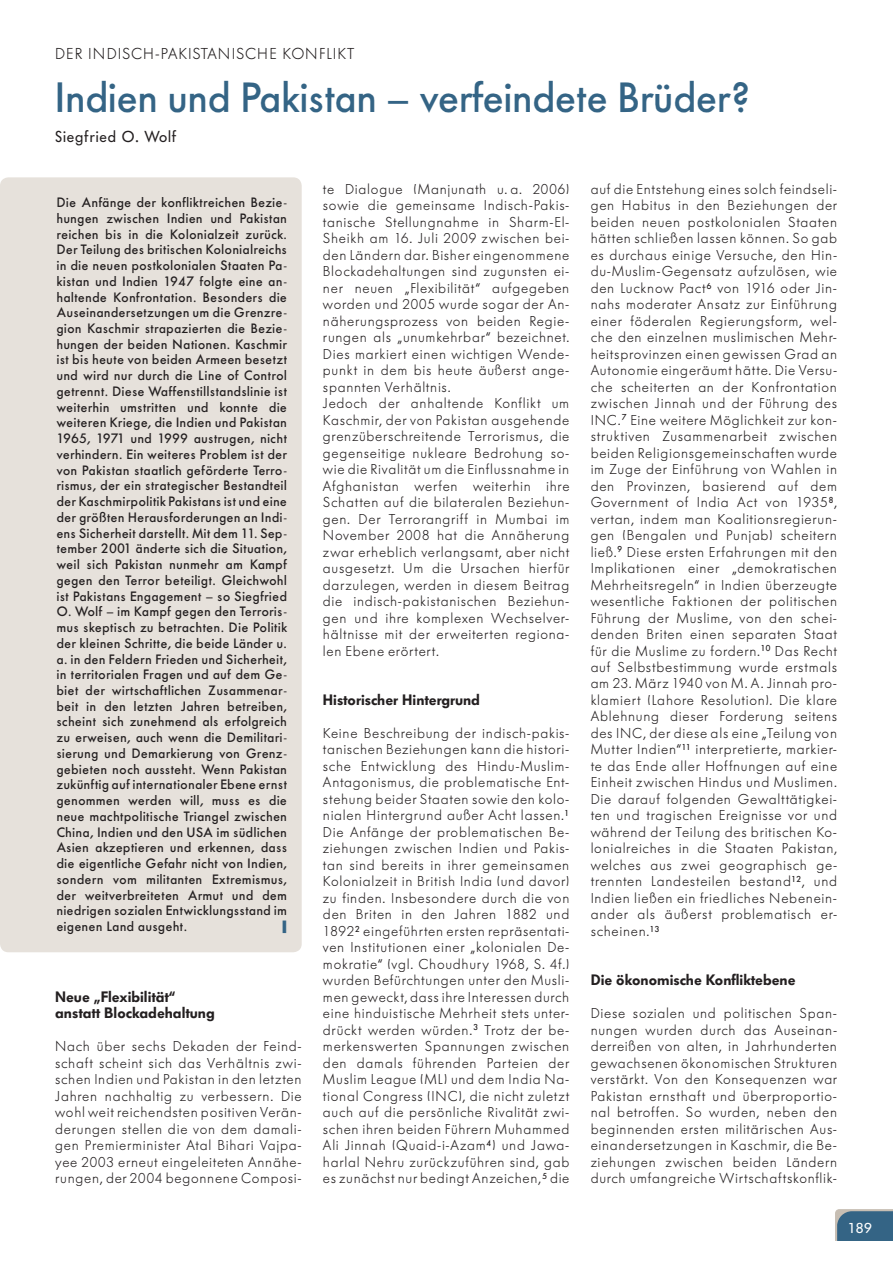
<style>
.page{position:relative;width:893px;height:1263px;background:#fff}
.page>*{position:absolute;margin:0;border:0;box-sizing:border-box;transform-origin:0 0}
.t1{font:500 42px "Futura BQ";color:#346485}
.t2{font:300 15.75px "Futura BQ";letter-spacing:.05em;color:#231f20}
.t3{font:15.75px "Futura BQ";letter-spacing:.05em;color:#231f20}
.t4{font:600 15px/16.5px "Futura BQ";color:#231f20}
.t5{font:300 14.25px/16.5px "Futura BQ";letter-spacing:.045em;color:#231f20;text-align:justify}
.t6{font:14.25px "Futura BQ";color:#fff;scale:1.1 1}
.t7{font:500 13.5px/15.8px "Futura BQ";letter-spacing:.035em;color:#231f20;text-align:justify}
</style>
<div class="page">
<svg style="left:835px;top:1209px;width:57px;height:32px;background:#47708b"></svg>
<div style="left:0;top:177px;width:302px;height:775px;background:#e6e1db;border-radius:8px"></div>
<p class="t2" style="left:55px;top:46px;width:301px">DER INDISCH-PAKISTANISCHE KONFLIKT</p>
<h1 class="t1" style="left:55px;top:80px;width:696px">Indien und Pakistan – verfeindete Brüder?</h1>
<p class="t3" style="left:55px;top:130px;width:123px">Siegfried O. Wolf</p>
<p class="t7" style="left:57px;top:196px;width:232px">Die Anfänge der konfliktreichen Bezie&shy;hungen zwischen Indien und Pakistan reichen bis in die Kolonialzeit zurück.<br>Der Teilung des britischen Kolonialreichs in die neuen postkolonialen Staaten Pa&shy;kistan und Indien 1947 folgte eine an&shy;haltende Konfrontation. Besonders die Auseinandersetzungen um die Grenzre&shy;gion Kaschmir strapazierten die Bezie&shy;hungen der beiden Nationen. Kaschmir ist bis heute von beiden Armeen besetzt und wird nur durch die Line of Control getrennt. Diese Waffenstillstandslinie ist weiterhin umstritten und konnte die weiteren Kriege, die Indien und Pakistan 1965, 1971 und 1999 austrugen, nicht verhindern. Ein weiteres Problem ist der von Pakistan staatlich geförderte Terro&shy;rismus, der ein strategischer Bestandteil der Kaschmirpolitik Pakistans ist und eine der größten Herausforderungen an Indi&shy;ens Sicherheit darstellt. Mit dem 11. Sep&shy;tember 2001 änderte sich die Situation, weil sich Pakistan nunmehr am Kampf gegen den Terror beteiligt. Gleichwohl ist Pakistans Engagement – so Siegfried O. Wolf – im Kampf gegen den Terroris&shy;mus skeptisch zu betrachten. Die Politik der kleinen Schritte, die beide Länder u. a. in den Feldern Frieden und Sicherheit, in territorialen Fragen und auf dem Ge&shy;biet der wirtschaftlichen Zusammenar&shy;beit in den letzten Jahren betreiben, scheint sich zunehmend als erfolgreich zu erweisen, auch wenn die Demilitari&shy;sierung und Demarkierung von Grenz&shy;gebieten noch aussteht. Wenn Pakistan zukünftig auf internationaler Ebene ernst genommen werden will, muss es die neue machtpolitische Triangel zwischen China, Indien und den USA im südlichen Asien akzeptieren und erkennen, dass die eigentliche Gefahr nicht von Indien, sondern vom militanten Extremismus, der weitverbreiteten Armut und dem niedrigen sozialen Entwicklungsstand im eigenen Land ausgeht.</p>
<p class="t4" style="left:55px;top:989px;width:161px">Neue „Flexibilität“ anstatt Blockadehaltung</p>
<p class="t5" style="left:55px;top:1039px;width:248px">Nach über sechs Dekaden der Feind&shy;schaft scheint sich das Verhältnis zwi&shy;schen Indien und Pakistan in den letzten Jahren nachhaltig zu verbessern. Die wohl weit reichendsten positiven Verän&shy;derungen stellen die von dem damali&shy;gen Premierminister Atal Bihari Vajpa&shy;yee 2003 erneut eingeleiteten Annähe&shy;rungen, der 2004 begonnene Composi-</p>
<p class="t5" style="left:323px;top:181px;width:248px;text-align:left">te Dialogue (Manjunath u. a. 2006) sowie die gemeinsame Indisch-Pakis&shy;tanische Stellungnahme in Sharm-El-Sheikh am 16. Juli 2009 zwischen bei&shy;den Ländern dar. Bisher eingenommene Blockadehaltungen sind zugunsten ei&shy;ner neuen „Flexibilität“ aufgegeben worden und 2005 wurde sogar der An&shy;näherungsprozess von beiden Regie&shy;rungen als „unumkehrbar“ bezeichnet.<br>Dies markiert einen wichtigen Wende&shy;punkt in dem bis heute äußerst ange&shy;spannten Verhältnis.<br>Jedoch der anhaltende Konflikt um Kaschmir, der von Pakistan ausgehende grenzüberschreitende Terrorismus, die gegenseitige nukleare Bedrohung so&shy;wie die Rivalität um die Einflussnahme in Afghanistan werfen weiterhin ihre Schatten auf die bilateralen Beziehun&shy;gen. Der Terrorangriff in Mumbai im November 2008 hat die Annäherung zwar erheblich verlangsamt, aber nicht ausgesetzt. Um die Ursachen hierfür darzulegen, werden in diesem Beitrag die indisch-pakistanischen Beziehun&shy;gen und ihre komplexen Wechselver&shy;hältnisse mit der erweiterten regiona&shy;len Ebene erörtert.</p>
<p class="t4" style="left:323px;top:692px;width:159px">Historischer Hintergrund</p>
<p class="t5" style="left:323px;top:725px;width:248px">Keine Beschreibung der indisch-pakis&shy;tanischen Beziehungen kann die histori&shy;sche Entwicklung des Hindu-Muslim-Antagonismus, die problematische Ent&shy;stehung beider Staaten sowie den kolo&shy;nialen Hintergrund außer Acht lassen.<sup>1<br></sup>Die Anfänge der problematischen Be&shy;ziehungen zwischen Indien und Pakis&shy;tan sind bereits in ihrer gemeinsamen Kolonialzeit in British India (und davor) zu finden. Insbesondere durch die von den Briten in den Jahren 1882 und 1892<sup>2</sup> eingeführten ersten repräsentati&shy;ven Institutionen einer „kolonialen De&shy;mokratie“ (vgl. Choudhury 1968, S. 4f.) wurden Befürchtungen unter den Musli&shy;men geweckt, dass ihre Interessen durch eine hinduistische Mehrheit stets unter&shy;drückt werden würden.<sup>3</sup> Trotz der be&shy;merkenswerten Spannungen zwischen den damals führenden Parteien der Muslim League (ML) und dem India Na&shy;tional Congress (INC), die nicht zuletzt auch auf die persönliche Rivalität zwi&shy;schen ihren beiden Führern Muhammed Ali Jinnah (Quaid-i-Azam<sup>4</sup>) und Jawa&shy;harlal Nehru zurückzuführen sind, gab es zunächst nur bedingt Anzeichen,<sup>5</sup> die</p>
<p class="t5" style="left:591px;top:181px;width:248px">auf die Entstehung eines solch feindseli&shy;gen Habitus in den Beziehungen der beiden neuen postkolonialen Staaten hätten schließen lassen können. So gab es durchaus einige Versuche, den Hin&shy;du-Muslim-Gegensatz aufzulösen, wie den Lucknow Pact<sup>6</sup> von 1916 oder Jin&shy;nahs moderater Ansatz zur Einführung einer föderalen Regierungsform, wel&shy;che den einzelnen muslimischen Mehr&shy;heitsprovinzen einen gewissen Grad an Autonomie eingeräumt hätte. Die Versu&shy;che scheiterten an der Konfrontation zwischen Jinnah und der Führung des INC.<sup>7</sup> Eine weitere Möglichkeit zur kon&shy;struktiven Zusammenarbeit zwischen beiden Religionsgemeinschaften wurde im Zuge der Einführung von Wahlen in den Provinzen, basierend auf dem Government of India Act von 1935<sup>8</sup>, vertan, indem man Koalitionsregierun&shy;gen (Bengalen und Punjab) scheitern ließ.<sup>9</sup> Diese ersten Erfahrungen mit den Implikationen einer „demokratischen Mehrheitsregeln“ in Indien überzeugte wesentliche Faktionen der politischen Führung der Muslime, von den schei&shy;denden Briten einen separaten Staat für die Muslime zu fordern.<sup>10</sup> Das Recht auf Selbstbestimmung wurde erstmals am 23. März 1940 von M. A. Jinnah pro&shy;klamiert (Lahore Resolution). Die klare Ablehnung dieser Forderung seitens des INC, der diese als eine „Teilung von Mutter Indien“<sup>11</sup> interpretierte, markier&shy;te das Ende aller Hoffnungen auf eine Einheit zwischen Hindus und Muslimen.<br>Die darauf folgenden Gewalttätigkei&shy;ten und tragischen Ereignisse vor und während der Teilung des britischen Ko&shy;lonialreiches in die Staaten Pakistan, welches aus zwei geographisch ge&shy;trennten Landesteilen bestand<sup>12</sup>, und Indien ließen ein friedliches Nebenein&shy;ander als äußerst problematisch er&shy;scheinen.<sup>13</sup></p>
<p class="t4" style="left:591px;top:973px;width:206px">Die ökonomische Konfliktebene</p>
<p class="t5" style="left:591px;top:1006px;width:248px">Diese sozialen und politischen Span&shy;nungen wurden durch das Auseinan&shy;derreißen von alten, in Jahrhunderten gewachsenen ökonomischen Strukturen verstärkt. Von den Konsequenzen war Pakistan ernsthaft und überproportio&shy;nal betroffen. So wurden, neben den beginnenden ersten militärischen Aus&shy;einandersetzungen in Kaschmir, die Be&shy;ziehungen zwischen beiden Ländern durch umfangreiche Wirtschaftskonflik-</p>
<p class="t6" style="left:848px;top:1222px;width:24px">189</p>
</div>
